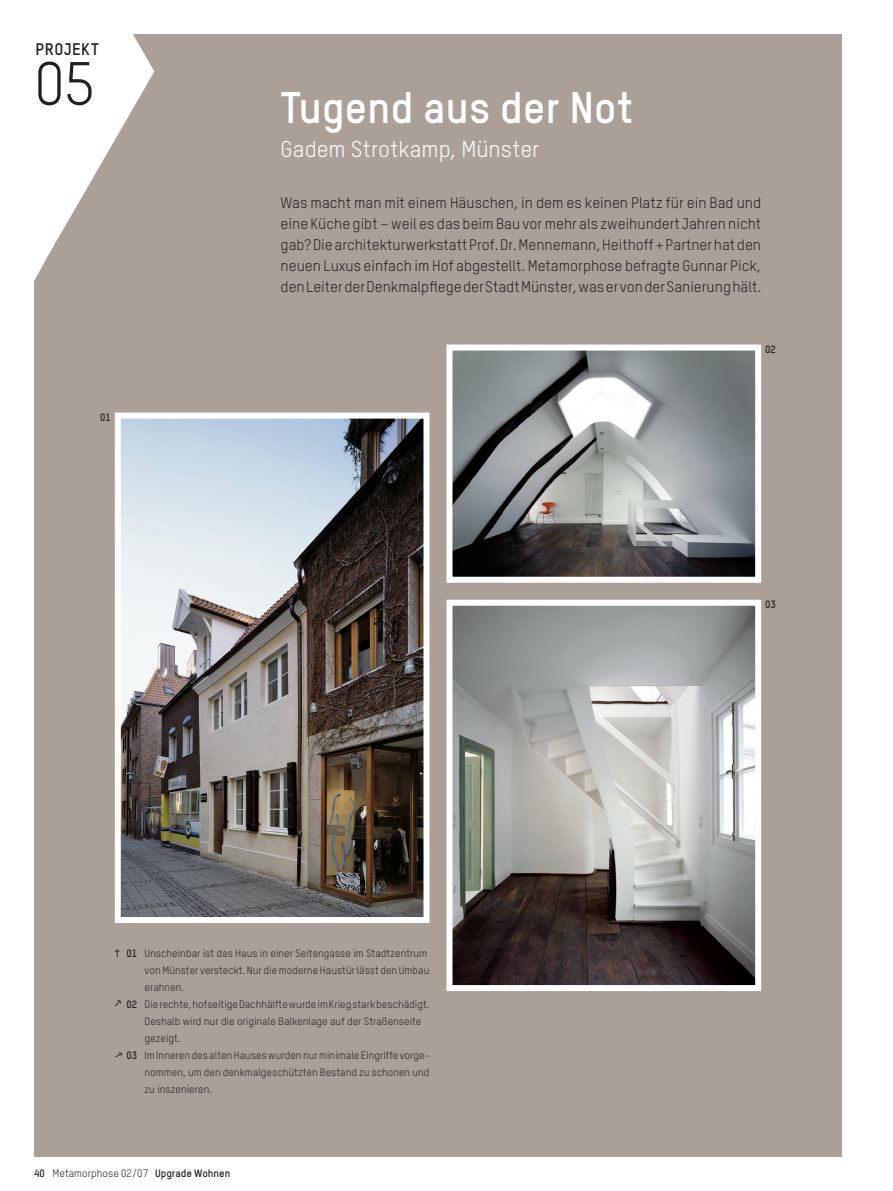
<style>
.page{position:relative;width:893px;height:1191px;background:#fff}
.page>*{position:absolute;margin:0;border:0;box-sizing:border-box;transform-origin:0 0}
.t1{font:60px "TSTAR";color:#231f20}
.t2{font:900 43.5px "TSTAR";letter-spacing:-.005em;color:#fff}
.t3{font:22.5px "TSTAR";color:#fff}
.t4{font:900 16.5px "TSTAR";letter-spacing:.03em;color:#231f20}
.t5{font:15px/21px "TSTAR";color:#231f20;text-align:justify}
.t6{font:10.5px/17px "TSTAR";color:#231f20}
.t7{font:900 10.5px "TSTAR";color:#231f20}
.s1{font-weight:900}
</style>
<div class="page">
<div style="left:34px;top:34px;width:808px;height:1123px;background:#aaa097"></div>
<svg style="left:34px;top:34px;width:120px;height:247px;fill:#fff"></svg>
<img style="left:453px;top:607px;width:301px;height:377px">
<div style="left:446px;top:600px;width:315px;height:391px;border:6px solid #fff"></div>
<img style="left:122px;top:419px;width:300px;height:497px">
<div style="left:115px;top:412px;width:314px;height:511px;border:6px solid #fff"></div>
<img style="left:453px;top:351px;width:301px;height:225px">
<div style="left:446px;top:344px;width:315px;height:239px;border:6px solid #fff"></div>
<svg style="left:115px;top:949px;width:5px;height:8px"></svg>
<svg style="left:115px;top:1000px;width:6px;height:6px"></svg>
<svg style="left:115px;top:1052px;width:7px;height:5px"></svg>
<h3 class="t4" style="left:36px;top:39px;width:63px">Projekt</h3>
<h1 class="t1" style="left:34px;top:47px;width:63px">05</h1>
<p class="t7" style="left:100px;top:410px;width:12px">01</p>
<h2 class="t2" style="left:281px;top:81px;width:354px">Tugend aus der Not</h2>
<h3 class="t3" style="left:281px;top:136px;width:260px">Gadem Strotkamp, Münster</h3>
<p class="t5" style="left:281px;top:192px;width:482px">Was macht man mit einem Häuschen, in dem es keinen Platz für ein Bad und eine Küche gibt – weil es das beim Bau vor mehr als zweihundert Jahren nicht gab? Die architekturwerkstatt Prof. Dr. Mennemann, Heithoff + Partner hat den neuen Luxus einfach im Hof abgestellt. Metamorphose befragte Gunnar Pick, den Leiter der Denkmalpflege der Stadt Münster, was er von der Sanierung hält.</p>
<p class="t7" style="left:765px;top:342px;width:12px">02</p>
<p class="t7" style="left:765px;top:597px;width:12px">03</p>
<p class="t7" style="left:126px;top:947px;width:12px">01</p>
<p class="t7" style="left:127px;top:998px;width:12px">02</p>
<p class="t7" style="left:127px;top:1049px;width:12px">03</p>
<p class="t6" style="left:145px;top:944px;width:286px">Unscheinbar ist das Haus in einer Seitengasse im Stadtzentrum von Münster versteckt. Nur die moderne Haustür lässt den Umbau erahnen.<br>Die rechte, hofseitige Dachhälfte wurde im Krieg stark beschädigt.<br>Deshalb wird nur die originale Balkenlage auf der Straßenseite gezeigt.<br>Im Inneren des alten Hauses wurden nur minimale Eingriffe vorge&shy;nommen, um den denkmalgeschützten Bestand zu schonen und zu inszenieren.</p>
<p class="t6" style="left:34px;top:1164px;width:198px"><span class="s1">40</span> Metamorphose 02/07 <span class="s1">Upgrade Wohnen</span></p>
</div>
